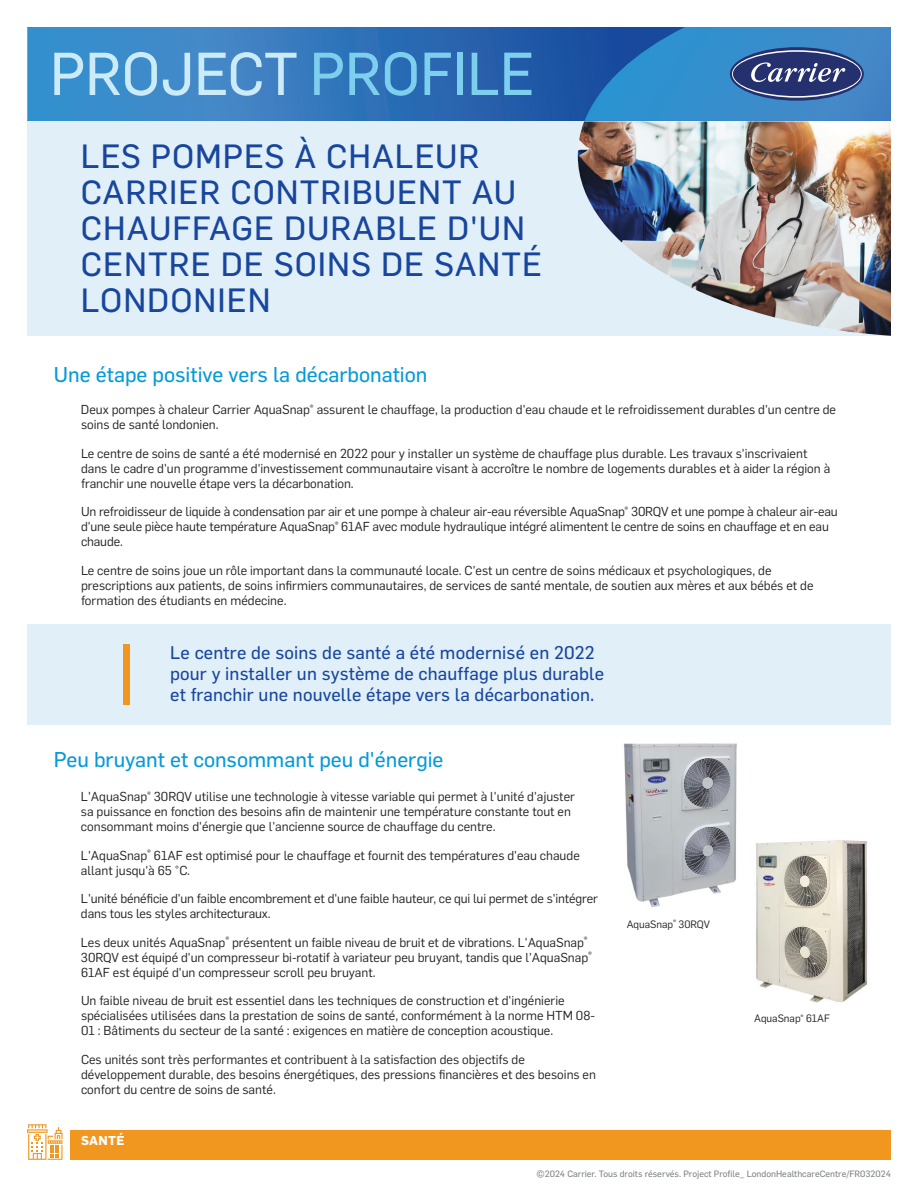
<style>
.page{position:relative;width:918px;height:1188px;background:#fff}
.page>*{position:absolute;margin:0;border:0;box-sizing:border-box;transform-origin:0 0}
.t1{font:59.25px "Flama Basic";color:#cbebf8}
.t2{font:33px/36px "Flama Basic";letter-spacing:.03em;color:#18469d}
.t3{font:21px "Flama Basic";color:#069ad9}
.t4{font:18px/21px "Flama Basic";letter-spacing:.01em;color:#18469d}
.t5{font:12.75px/15px "Flama";color:#231f20}
.t6{font:700 12.6px "Flama";letter-spacing:.025em;color:#fff}
.t7{font:10.5px "Flama";color:#231f20}
.t8{font:9px "Flama Basic";color:#808285}
.s1{color:#7eceee}
</style>
<div class="page">
<svg style="left:27px;top:27px;width:558px;height:94px"></svg>
<svg style="left:585px;top:27px;width:306px;height:94px"></svg>
<div style="left:27px;top:122px;width:864px;height:214px;background:#e1eff9"></div>
<div style="left:27px;top:624px;width:864px;height:100px;background:#e1eff9"></div>
<img style="left:578px;top:122px;width:313px;height:214px">
<div style="left:123px;top:644px;width:7px;height:60px;background:#f1961f"></div>
<img style="left:756px;top:840px;width:112px;height:163px">
<img style="left:623px;top:743px;width:114px;height:165px">
<div style="left:71px;top:1131px;width:820px;height:29px;background:#f1961f"></div>
<svg style="left:28px;top:1124px;width:35px;height:36px"></svg>
<h1 class="t1" style="left:50px;top:32px;width:486px">PROJECT <span class="s1">PROFILE</span></h1>
<h2 class="t2" style="left:81px;top:136px;width:463px">LES POMPES À CHALEUR<br>CARRIER CONTRIBUENT AU<br>CHAUFFAGE DURABLE D'UN<br>CENTRE DE SOINS DE SANTÉ<br>LONDONIEN</h2>
<h3 class="t3" style="left:54px;top:360px;width:375px">Une étape positive vers la décarbonation</h3>
<p class="t5" style="left:81px;top:402px;width:757px">Deux pompes à chaleur Carrier AquaSnap<sup>®</sup> assurent le chauffage, la production d'eau chaude et le refroidissement durables d'un centre de soins de santé londonien.</p>
<p class="t5" style="left:81px;top:445px;width:751px">Le centre de soins de santé a été modernisé en 2022 pour y installer un système de chauffage plus durable. Les travaux s'inscrivaient dans le cadre d'un programme d'investissement communautaire visant à accroître le nombre de logements durables et à aider la région à franchir une nouvelle étape vers la décarbonation.</p>
<p class="t5" style="left:81px;top:503px;width:758px">Un refroidisseur de liquide à condensation par air et une pompe à chaleur air-eau réversible AquaSnap<sup>®</sup> 30RQV et une pompe à chaleur air-eau d'une seule pièce haute température AquaSnap<sup>®</sup> 61AF avec module hydraulique intégré alimentent le centre de soins en chauffage et en eau chaude.</p>
<p class="t5" style="left:81px;top:562px;width:734px">Le centre de soins joue un rôle important dans la communauté locale. C'est un centre de soins médicaux et psychologiques, de prescriptions aux patients, de soins infirmiers communautaires, de services de santé mentale, de soutien aux mères et aux bébés et de formation des étudiants en médecine.</p>
<h3 class="t4" style="left:170px;top:641px;width:435px">Le centre de soins de santé a été modernisé en 2022 pour y installer un système de chauffage plus durable et franchir une nouvelle étape vers la décarbonation.</h3>
<h3 class="t3" style="left:54px;top:745px;width:391px">Peu bruyant et consommant peu d'énergie</h3>
<p class="t5" style="left:81px;top:788px;width:496px">L'AquaSnap<sup>®</sup> 30RQV utilise une technologie à vitesse variable qui permet à l'unité d'ajuster sa puissance en fonction des besoins afin de maintenir une température constante tout en consommant moins d'énergie que l'ancienne source de chauffage du centre.</p>
<p class="t5" style="left:81px;top:847px;width:500px">L'AquaSnap<sup>®</sup> 61AF est optimisé pour le chauffage et fournit des températures d'eau chaude allant jusqu'à 65 °C.</p>
<p class="t5" style="left:81px;top:890px;width:518px">L'unité bénéficie d'un faible encombrement et d'une faible hauteur, ce qui lui permet de s'intégrer dans tous les styles architecturaux.</p>
<p class="t5" style="left:81px;top:934px;width:512px">Les deux unités AquaSnap<sup>®</sup> présentent un faible niveau de bruit et de vibrations. L'AquaSnap<sup>®<br></sup>30RQV est équipé d'un compresseur bi-rotatif à variateur peu bruyant, tandis que l'AquaSnap<sup>®<br></sup>61AF est équipé d'un compresseur scroll peu bruyant.</p>
<p class="t5" style="left:81px;top:992px;width:515px">Un faible niveau de bruit est essentiel dans les techniques de construction et d'ingénierie spécialisées utilisées dans la prestation de soins de santé, conformément à la norme HTM 08-<br>01 : Bâtiments du secteur de la santé : exigences en matière de conception acoustique.</p>
<p class="t5" style="left:81px;top:1051px;width:517px">Ces unités sont très performantes et contribuent à la satisfaction des objectifs de développement durable, des besoins énergétiques, des pressions financières et des besoins en confort du centre de soins de santé.</p>
<p class="t6" style="left:81px;top:1133px;width:45px">SANTÉ</p>
<p class="t7" style="left:627px;top:916px;width:85px">AquaSnap<sup>®</sup> 30RQV</p>
<p class="t7" style="left:754px;top:1011px;width:77px">AquaSnap<sup>®</sup> 61AF</p>
<p class="t8" style="left:537px;top:1167px;width:356px">©2024 Carrier. Tous droits réservés. Project Profile_ LondonHealthcareCentre/FR032024</p>
</div>
